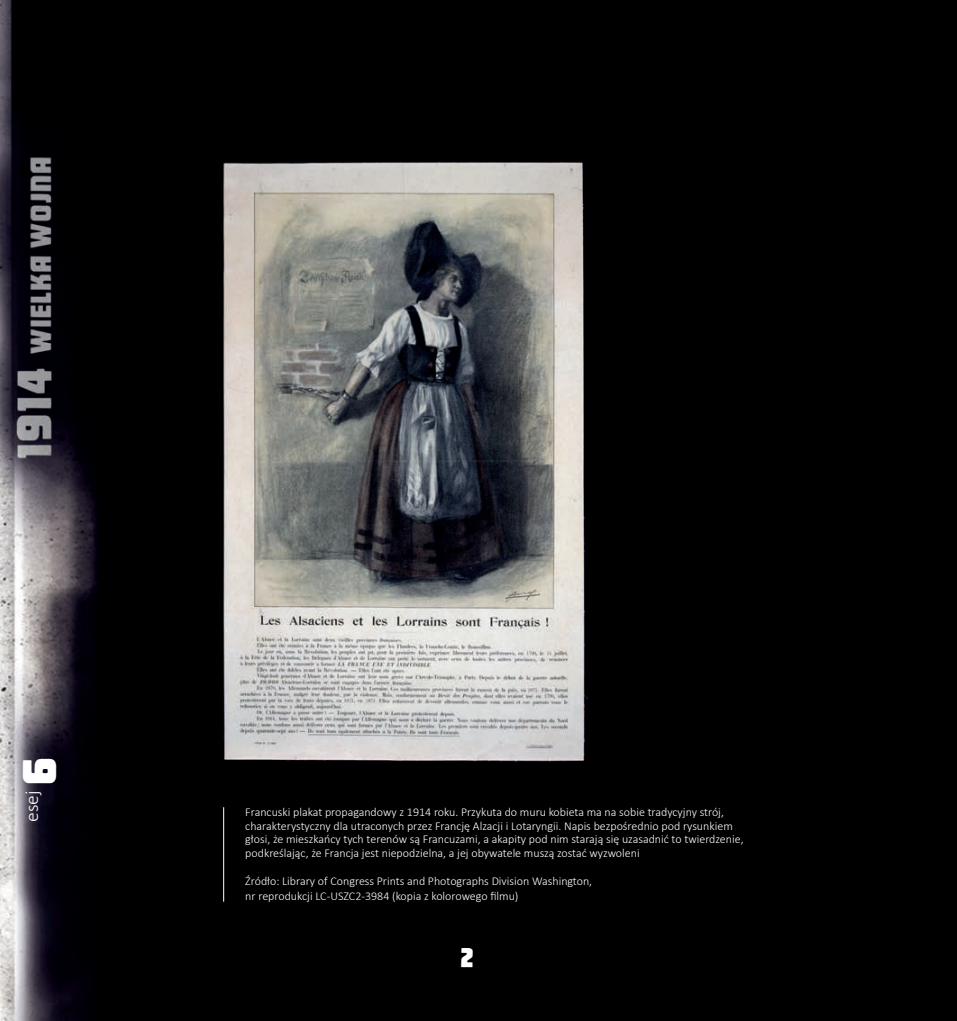
<style>
.page{position:relative;width:957px;height:1021px;background:#fff}
.page>*{position:absolute;margin:0;border:0;box-sizing:border-box;transform-origin:0 0}
.t1{font:46.5px "Despina Pro";color:#fff}
.t2{font:27px "Despina Pro";color:#fff}
.t3{font:300 19.5px "Calibri";color:#fff}
.t4{font:300 12px/13.5px "Calibri";color:#fff}
</style>
<div class="page">
<img style="left:0;top:0;width:957px;height:1020px">
<hr style="left:223px;top:807px;width:1px;height:94px;background:#fff">
<h1 class="t1" style="left:14px;top:783px;width:30px;rotate:-90deg">6</h1>
<h3 class="t3" style="left:19px;top:821px;width:33px;rotate:-90deg">esej</h3>
<p class="t4" style="left:245px;top:805px;width:500px">Francuski plakat propagandowy z 1914 roku. Przykuta do muru kobieta ma na sobie tradycyjny strój, charakterystyczny dla utraconych przez Francję Alzacji i Lotaryngii. Napis bezpośrednio pod rysunkiem głosi, że mieszkańcy tych terenów są Francuzami, a akapity pod nim starają się uzasadnić to twierdzenie, podkreślając, że Francja jest niepodzielna, a jej obywatele muszą zostać wyzwoleni</p>
<p class="t4" style="left:245px;top:873px;width:348px;line-height:15px">Źródło: Library of Congress Prints and Photographs Division Washington, nr reprodukcji LC-USZC2-3984 (kopia z kolorowego filmu)</p>
<h2 class="t2" style="left:461px;top:942px;width:16px">2</h2>
</div>
